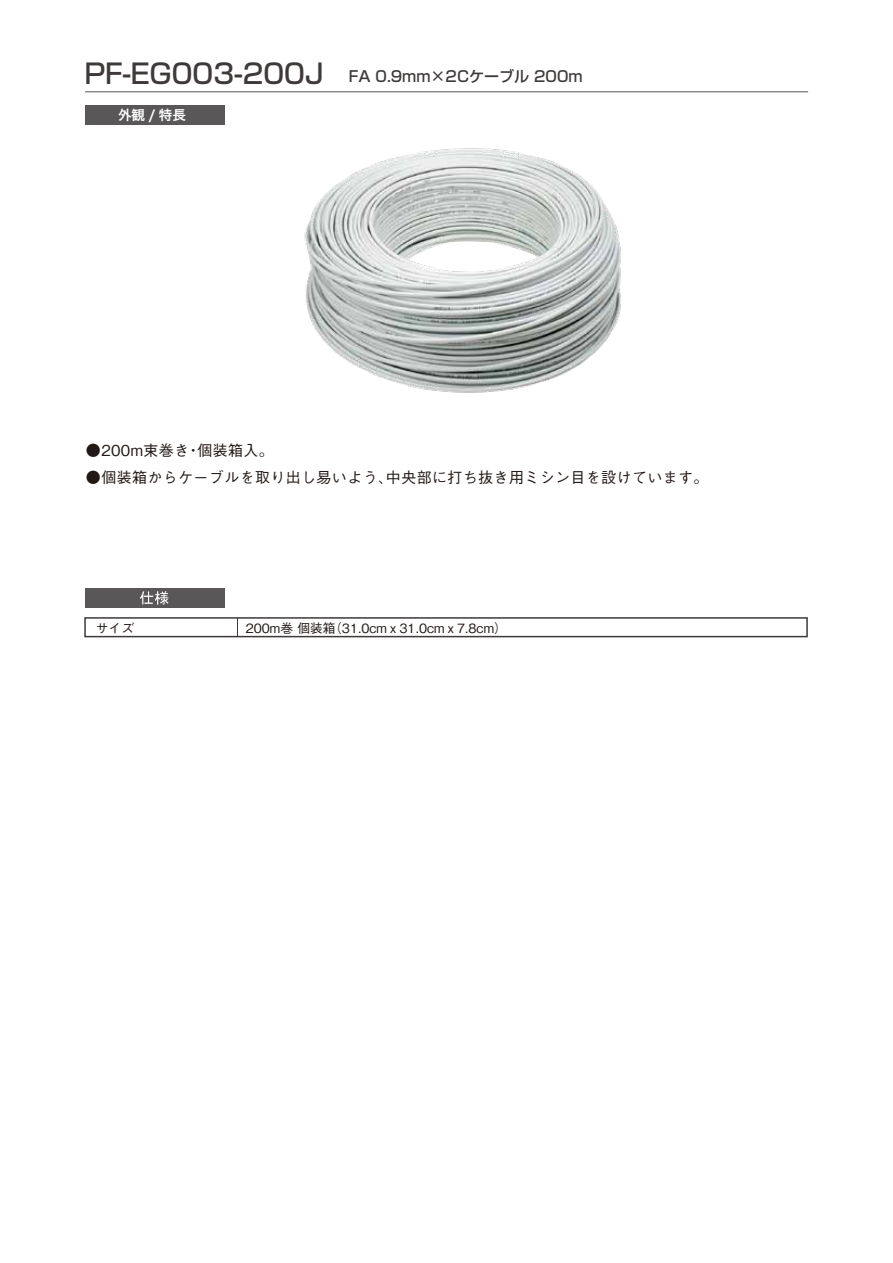
<style>
.page{position:relative;width:893px;height:1263px;background:#fff}
.page>*{position:absolute;margin:0;border:0;box-sizing:border-box;transform-origin:0 0}
.t1{font:500 15px "Gothic BBB Pr 6 N";letter-spacing:.025em;color:#221815}
.t2{font:500 15px "Shin Go Pr 5";color:#3e3a39}
.t3{font:13.5px "Hira Kaku Pro W6";color:#fff}
.t4{font:500 12.75px "Gothic BBB Pr 6 N";color:#221815}
.s1{font-size:27.3px}
</style>
<div class="page">
<div style="left:85px;top:588px;width:140px;height:20px;background:#595757"></div>
<svg style="left:140px;top:591px;width:29px;height:14px"></svg>
<div style="left:85px;top:106px;width:140px;height:19px;background:#595757"></div>
<hr style="left:85px;top:91px;width:723px;height:1px;background:#595757">
<svg style="left:237px;top:620px;width:1px;height:14px"></svg>
<div style="left:84px;top:617px;width:724px;height:20px;border:2px solid #3e3a39"></div>
<img style="left:304px;top:148px;width:317px;height:245px">
<p class="t2" style="left:84px;top:64px;width:500px"><span class="s1">PF-EG003-200J</span> FA 0.9mm×2Cケーブル 200m</p>
<p class="t3" style="left:118px;top:103px;width:69px">外観 / 特長</p>
<p class="t1" style="left:86px;top:439px;width:189px">●200m束巻き・個装箱入。</p>
<p class="t1" style="left:86px;top:466px;width:624px">●個装箱からケーブルを取り出し易いよう、中央部に打ち抜き用ミシン目を設けています。</p>
<p class="t4" style="left:96px;top:617px;width:40px">サイズ</p>
<p class="t4" style="left:246px;top:617px;width:262px">200m巻 個装箱（31.0cmｘ31.0cmｘ7.8cm）</p>
</div>
